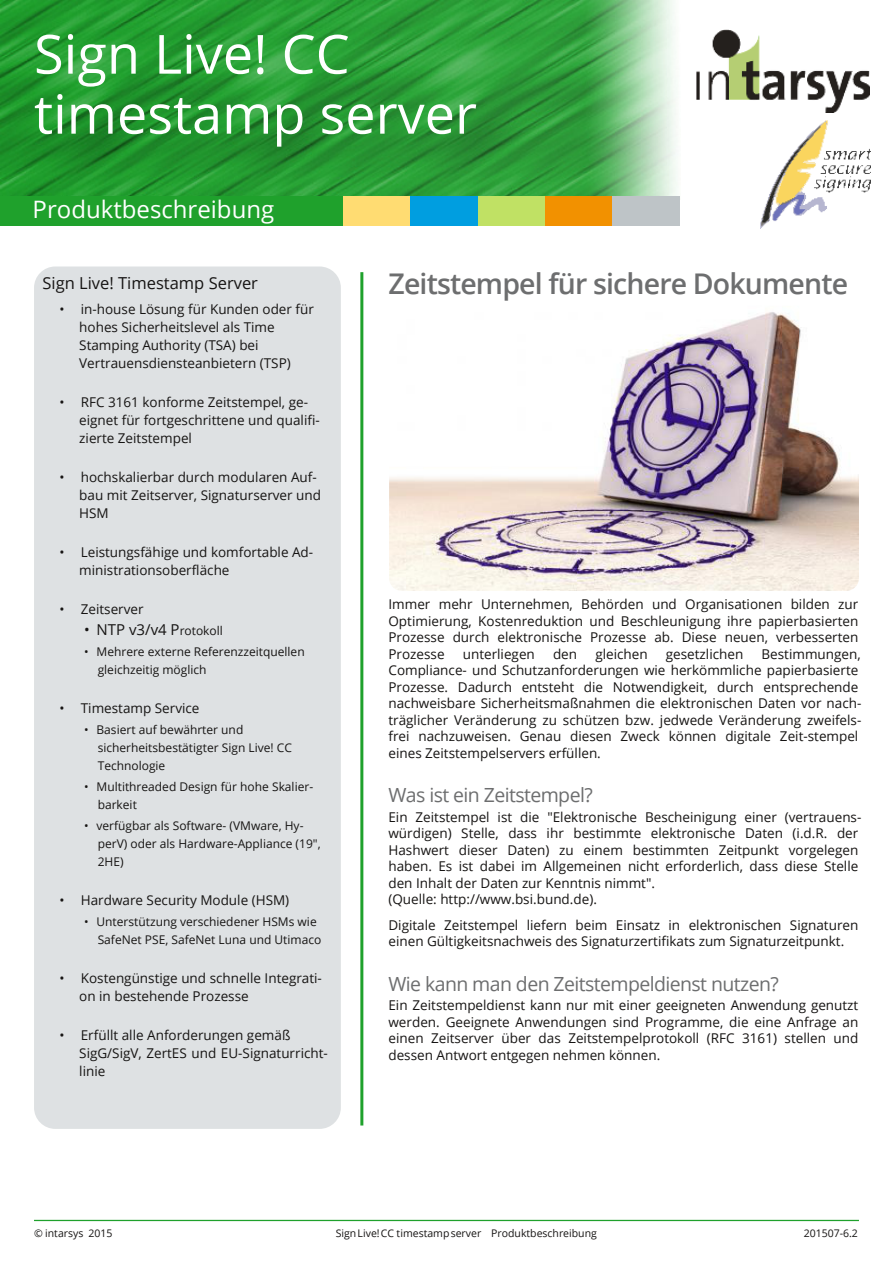
<style>
.page{position:relative;width:893px;height:1263px;background:#fff}
.page>*{position:absolute;margin:0;border:0;box-sizing:border-box;transform-origin:0 0}
.t1{font:54px/60px "Open Sans";color:#fff}
.t2{font:600 28.5px "Open Sans";letter-spacing:-.03em;color:#6d6e6f}
.t3{font:24px "Open Sans";color:#fff}
.t4{font:19.5px "Open Sans";letter-spacing:-.03em;color:#6d6e6f}
.t5{font:16.5px "Open Sans";color:#161413}
.t6{font:15px "Open Sans";color:#161413}
.t7{font:13.5px/16.5px "Open Sans";color:#161413}
.t8{font:12px/18px "Open Sans";color:#161413}
.t9{font:10.5px "Open Sans";color:#161413}
.s1{font-size:12px}
</style>
<div class="page">
<img style="left:0;top:0;width:677px;height:196px">
<div style="left:34px;top:266px;width:307px;height:863px;background:#dee1e3;border-radius:21px"></div>
<div style="left:343px;top:196px;width:69px;height:30px;background:#ffdc72"></div>
<div style="left:0;top:196px;width:343px;height:30px;background:#1fa12c"></div>
<div style="left:410px;top:196px;width:69px;height:30px;background:#009ee0"></div>
<div style="left:478px;top:196px;width:68px;height:30px;background:#c0e164"></div>
<div style="left:545px;top:196px;width:68px;height:30px;background:#f29100"></div>
<div style="left:613px;top:196px;width:67px;height:30px;background:#bec4c7"></div>
<hr style="left:34px;top:1220px;width:825px;height:1px;background:#1fa12c">
<img style="left:389px;top:306px;width:470px;height:285px;border-radius:13px">
<img style="left:696px;top:30px;width:174px;height:82px">
<img style="left:760px;top:120px;width:110px;height:108px">
<hr style="left:360px;top:272px;width:3px;height:853px;background:#1fa12c">
<h1 class="t1" style="left:34px;top:29px;width:444px">Sign Live! CC timestamp server</h1>
<h3 class="t3" style="left:33px;top:200px;width:243px">Produktbeschreibung</h3>
<p class="t5" style="left:43px;top:276px;width:217px">Sign Live! Timestamp Server</p>
<p class="t7" style="left:79px;top:301px;width:236px;line-height:18px;text-indent:-20px">• in-house Lösung für Kunden oder für hohes Sicherheitslevel als Time Stamping Authority (TSA) bei Vertrauensdiensteanbietern (TSP)</p>
<p class="t7" style="left:79px;top:394px;width:242px;line-height:18px;text-indent:-20px">• RFC 3161 konforme Zeitstempel, ge&shy;eignet für fortgeschrittene und qualifi&shy;zierte Zeitstempel</p>
<p class="t7" style="left:79px;top:469px;width:243px;line-height:18px;text-indent:-20px">• hochskalierbar durch modularen Auf&shy;bau mit Zeitserver, Signaturserver und<br>HSM</p>
<p class="t7" style="left:79px;top:544px;width:235px;line-height:18px;text-indent:-20px">• Leistungsfähige und komfortable Ad&shy;ministrationsoberfläche</p>
<p class="t7" style="left:60px;top:602px;width:86px">• Zeitserver</p>
<p class="t6" style="left:84px;top:624px;width:140px">• NTP v3/v4 P<span class="s1">rotokoll</span></p>
<p class="t8" style="left:98px;top:643px;width:209px;text-indent:-14px">• Mehrere externe Referenzzeitquellen gleichzeitig möglich</p>
<p class="t7" style="left:60px;top:701px;width:141px">• Timestamp Service</p>
<p class="t8" style="left:98px;top:721px;width:196px;text-indent:-14px">• Basiert auf bewährter und sicherheitsbestätigter Sign Live! CC<br>Technologie</p>
<p class="t8" style="left:98px;top:778px;width:217px;text-indent:-14px">• Multithreaded Design für hohe Skalier&shy;barkeit</p>
<p class="t8" style="left:98px;top:817px;width:224px;text-indent:-14px">• verfügbar als Software- (VMware, Hy&shy;perV) oder als Hardware-Appliance (19",<br>2HE)</p>
<p class="t7" style="left:60px;top:893px;width:231px">• Hardware Security Module (HSM)</p>
<p class="t8" style="left:98px;top:913px;width:225px;text-indent:-14px">• Unterstützung verschiedener HSMs wie<br>SafeNet PSE, SafeNet Luna und Utimaco</p>
<p class="t7" style="left:79px;top:970px;width:244px;line-height:18px;text-indent:-20px">• Kostengünstige und schnelle Integrati&shy;on in bestehende Prozesse</p>
<p class="t7" style="left:79px;top:1027px;width:250px;line-height:18px;text-indent:-20px">• Erfüllt alle Anforderungen gemäß<br>SigG/SigV, ZertES und EU-Signaturricht&shy;linie</p>
<h2 class="t2" style="left:388px;top:272px;width:461px">Zeitstempel für sichere Dokumente</h2>
<p class="t7" style="left:388px;top:597px;width:471px;text-align:justify">Immer mehr Unternehmen, Behörden und Organisationen bilden zur Optimierung, Kostenreduktion und Beschleunigung ihre papierbasierten Prozesse durch elektronische Prozesse ab. Diese neuen, verbesserten Prozesse</p>
<p class="t7" style="left:463px;top:647px;width:74px">unterliegen</p>
<p class="t7" style="left:553px;top:647px;width:26px">den</p>
<p class="t7" style="left:595px;top:647px;width:54px">gleichen</p>
<p class="t7" style="left:666px;top:647px;width:79px">gesetzlichen</p>
<p class="t7" style="left:388px;top:647px;width:474px;text-indent:373px">Bestimmungen, Compliance- und Schutzanforderungen wie herkömmliche papierbasierte Prozesse. Dadurch entsteht die Notwendigkeit, durch entsprechende nachweisbare Sicherheitsmaßnahmen die elektronischen Daten vor nach&shy;träglicher Veränderung zu schützen bzw. jedwede Veränderung zweifels&shy;frei nachzuweisen. Genau diesen Zweck können digitale Zeit-stempel eines Zeitstempelservers erfüllen.</p>
<h3 class="t4" style="left:388px;top:787px;width:206px">Was ist ein Zeitstempel?</h3>
<p class="t7" style="left:388px;top:810px;width:474px">Ein Zeitstempel ist die "Elektronische Bescheinigung einer (vertrauens&shy;würdigen) Stelle, dass ihr bestimmte elektronische Daten (i.d.R. der Hashwert dieser Daten) zu einem bestimmten Zeitpunkt vorgelegen haben. Es ist dabei im Allgemeinen nicht erforderlich, dass diese Stelle den Inhalt der Daten zur Kenntnis nimmt".<br>(Quelle: http://www.bsi.bund.de).</p>
<p class="t7" style="left:388px;top:918px;width:471px">Digitale Zeitstempel liefern beim Einsatz in elektronischen Signaturen einen Gültigkeitsnachweis des Signaturzertifikats zum Signaturzeitpunkt.</p>
<h3 class="t4" style="left:388px;top:976px;width:392px">Wie kann man den Zeitstempeldienst nutzen?</h3>
<p class="t7" style="left:388px;top:998px;width:471px;text-align:justify">Ein Zeitstempeldienst kann nur mit einer geeigneten Anwendung genutzt werden. Geeignete Anwendungen sind Programme, die eine Anfrage an einen Zeitserver über das Zeitstempelprotokoll (RFC 3161) stellen und dessen Antwort entgegen nehmen können.</p>
<p class="t9" style="left:34px;top:1229px;width:80px">© intarsys 2015</p>
<p class="t9" style="left:336px;top:1229px;width:263px">Sign Live!CC timestampserver Produktbeschreibung</p>
<p class="t9" style="left:804px;top:1229px;width:56px">201507-6.2</p>
</div>
